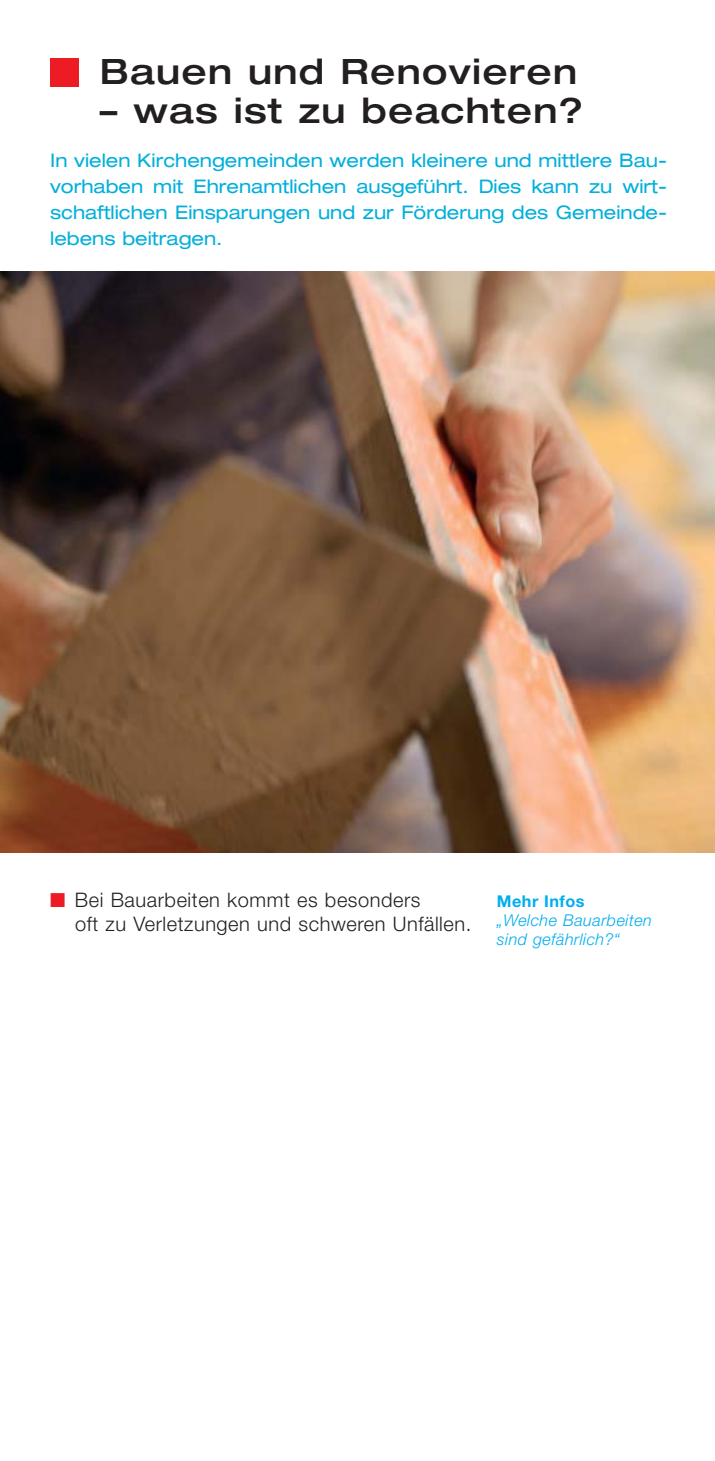
<style>
.page{position:relative;width:715px;height:1461px;background:#fff}
.page>*{position:absolute;margin:0;border:0;box-sizing:border-box;transform-origin:0 0}
.t1{font:500 expanded 35px "Helvetica Neue";letter-spacing:.035em;color:#231f20}
.t2{font:300 20px/23.8px "Helvetica Neue";letter-spacing:.03em;color:#231f20}
.t3{font:expanded 18.75px/26px "Helvetica Neue";color:#00afdb;text-align:justify}
.t4{font:italic 300 16.25px/18.8px "Helvetica Neue";letter-spacing:.03em;color:#00adef}
.t5{font:700 16.25px "Helvetica Neue";letter-spacing:.03em;color:#00adef}
.s1{color:#ed1c24}
</style>
<div class="page">
<img style="left:0;top:58px;width:714px;height:795px">
<h1 class="t1" style="left:100px;top:58px;width:478px">Bauen und Renovieren</h1>
<h1 class="t1" style="left:100px;top:97px;width:485px">– was ist zu beachten?</h1>
<p class="t3" style="left:50px;top:149px;width:618px">In vielen Kirchengemeinden werden kleinere und mittlere Bau - vor haben mit Ehrenamtlichen ausgeführt. Dies kann zu wirt - schaft lichen Einsparungen und zur Förderung des Ge mein de - le bens beitragen.</p>
<p class="t2" style="left:75px;top:890px;width:398px;text-indent:-25px"><span class="s1">■</span> Bei Bauarbeiten kommt es besonders<br>oft zu Ver let zungen und schweren Unfällen.</p>
<p class="t5" style="left:497px;top:895px;width:89px">Mehr Infos</p>
<p class="t4" style="left:497px;top:912px;width:156px">„Welche Bauarbeiten sind gefährlich?“</p>
</div>
